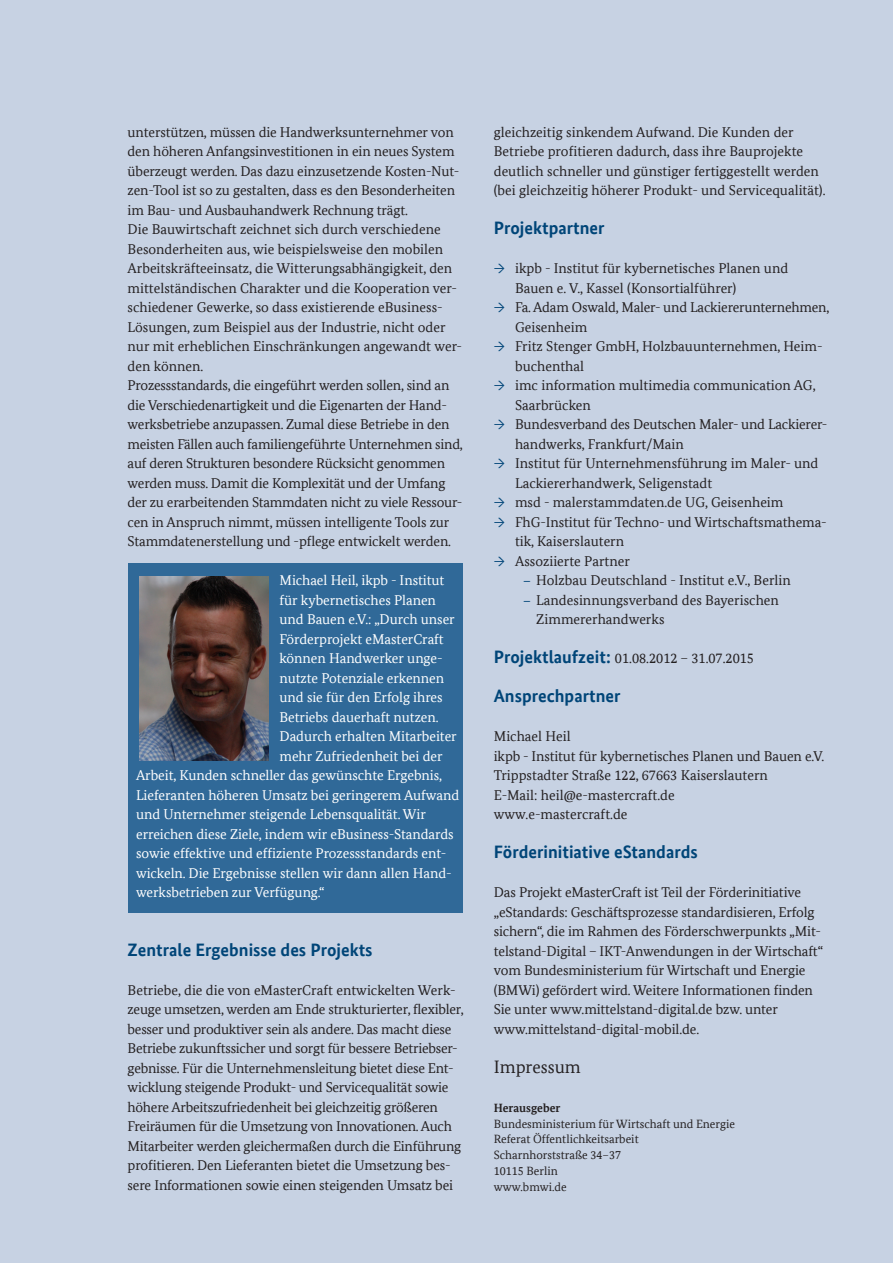
<style>
.page{position:relative;width:893px;height:1263px;background:#c7d2e3}
.page>*{position:absolute;margin:0;border:0;box-sizing:border-box;transform-origin:0 0}
.t1{font:700 18px "Bundes Sans Office";color:#004578}
.H2_-_impressum{font:18px "Bundes Serif Office";color:#231f20}
.LI_Pfeil{font:14.25px/19.5px "Bundes Serif Office";letter-spacing:-.01em;color:#231f20}
.t2{font:14.25px "Bundes Serif Office";letter-spacing:-.005em;color:#fff}
.LI_-_2__ebene_einzug{font:14.25px/19.5px "Bundes Serif Office";color:#231f20}
.P_-_impressum{font:12px/15.8px "Bundes Serif Office";color:#231f20}
.P_-_impressum-2{font:700 12px "Bundes Serif Office";color:#231f20}
.s1{color:#004578}
.s2{font-family:"Myriad Pro";color:#004578}
.s3{font-family:"Bundes Sans Office";font-weight:700;font-size:18px;color:#004578}
</style>
<div class="page">
<div style="left:128px;top:563px;width:334px;height:349px;background:#306998"></div>
<img style="left:139px;top:576px;width:130px;height:185px">
<p class="LI_Pfeil" style="left:128px;top:122px;width:333px">unterstützen, müssen die Handwerksunternehmer von den höheren Anfangsinvestitionen in ein neues System überzeugt werden. Das dazu einzusetzende Kosten-Nut&shy;zen-Tool ist so zu gestalten, dass es den Besonderheiten im Bau- und Ausbauhandwerk Rechnung trägt.</p>
<p class="LI_Pfeil" style="left:128px;top:219px;width:336px">Die Bauwirtschaft zeichnet sich durch verschiedene Besonderheiten aus, wie beispielsweise den mobilen Arbeitskräfteeinsatz, die Witterungsabhängigkeit, den mittelständischen Charakter und die Kooperation ver&shy;schiedener Gewerke, so dass existierende eBusiness-Lösungen, zum Beispiel aus der Industrie, nicht oder nur mit erheblichen Einschränkungen angewandt wer&shy;den können.</p>
<p class="LI_Pfeil" style="left:128px;top:375px;width:337px">Prozessstandards, die eingeführt werden sollen, sind an die Verschiedenartigkeit und die Eigenarten der Hand&shy;werksbetriebe anzupassen. Zumal diese Betriebe in den meisten Fällen auch familiengeführte Unternehmen sind, auf deren Strukturen besondere Rücksicht genommen werden muss. Damit die Komplexität und der Umfang der zu erarbeitenden Stammdaten nicht zu viele Ressour&shy;cen in Anspruch nimmt, müssen intelligente Tools zur Stammdatenerstellung und -pflege entwickelt werden.</p>
<p class="t2" style="left:280px;top:572px;width:166px">Michael Heil, ikpb - Institut</p>
<p class="t2" style="left:280px;top:591px;width:158px">für kybernetisches Planen</p>
<p class="t2" style="left:280px;top:611px;width:177px">und Bauen e.V.: „Durch unser</p>
<p class="t2" style="left:280px;top:630px;width:166px">Förderprojekt eMasterCraft</p>
<p class="t2" style="left:280px;top:650px;width:165px">können Handwerker unge-</p>
<p class="t2" style="left:280px;top:669px;width:166px">nutzte Potenziale erkennen</p>
<p class="t2" style="left:280px;top:689px;width:165px">und sie für den Erfolg ihres</p>
<p class="t2" style="left:280px;top:708px;width:161px">Betriebs dauerhaft nutzen.</p>
<p class="t2" style="left:280px;top:728px;width:179px">Dadurch erhalten Mitarbeiter</p>
<p class="t2" style="left:280px;top:747px;width:165px">mehr Zufriedenheit bei der</p>
<p class="t2" style="left:136px;top:767px;width:308px">Arbeit, Kunden schneller das gewünschte Ergebnis,</p>
<p class="t2" style="left:136px;top:786px;width:325px">Lieferanten höheren Umsatz bei geringerem Aufwand</p>
<p class="t2" style="left:136px;top:806px;width:291px">und Unternehmer steigende Lebensqualität. Wir</p>
<p class="t2" style="left:136px;top:825px;width:319px">erreichen diese Ziele, indem wir eBusiness-Standards</p>
<p class="t2" style="left:136px;top:845px;width:312px">sowie effektive und effiziente Prozessstandards ent-</p>
<p class="t2" style="left:136px;top:864px;width:317px">wickeln. Die Ergebnisse stellen wir dann allen Hand-</p>
<p class="t2" style="left:136px;top:884px;width:190px">werksbetrieben zur Verfügung.“</p>
<h2 class="t1" style="left:128px;top:939px;width:246px">Zentrale Ergebnisse des Projekts</h2>
<p class="LI_Pfeil" style="left:128px;top:980px;width:338px">Betriebe, die die von eMasterCraft entwickelten Werk&shy;zeuge umsetzen, werden am Ende strukturierter, flexibler, besser und produktiver sein als andere. Das macht diese Betriebe zukunftssicher und sorgt für bessere Betriebser&shy;gebnisse. Für die Unternehmensleitung bietet diese Ent&shy;wicklung steigende Produkt- und Servicequalität sowie höhere Arbeitszufriedenheit bei gleichzeitig größeren Freiräumen für die Umsetzung von Innovationen. Auch Mitarbeiter werden gleichermaßen durch die Einführung profitieren. Den Lieferanten bietet die Umsetzung bes&shy;sere Informationen sowie einen steigenden Umsatz bei</p>
<p class="LI_Pfeil" style="left:494px;top:122px;width:333px">gleichzeitig sinkendem Aufwand. Die Kunden der Betriebe profitieren dadurch, dass ihre Bauprojekte deutlich schneller und günstiger fertiggestellt werden (bei gleichzeitig höherer Produkt- und Servicequalität).</p>
<h2 class="t1" style="left:494px;top:217px;width:112px">Projektpartner</h2>
<p class="LI_Pfeil" style="left:515px;top:258px;width:275px;text-indent:-21px"><span class="s1">→</span> ikpb - Institut für kybernetisches Planen und<br>Bauen e. V., Kassel (Konsortialführer)</p>
<p class="LI_Pfeil" style="left:515px;top:297px;width:316px;text-indent:-21px"><span class="s1">→</span> Fa. Adam Oswald, Maler- und Lackiererunternehmen,<br>Geisenheim</p>
<p class="LI_Pfeil" style="left:515px;top:336px;width:309px;text-indent:-21px"><span class="s1">→</span> Fritz Stenger GmbH, Holzbauunternehmen, Heim&shy;buchenthal</p>
<p class="LI_Pfeil" style="left:515px;top:375px;width:302px;text-indent:-21px"><span class="s1">→</span> imc information multimedia communication AG,<br>Saarbrücken</p>
<p class="LI_Pfeil" style="left:515px;top:414px;width:314px;text-indent:-21px"><span class="s1">→</span> Bundesverband des Deutschen Maler- und Lackierer&shy;handwerks, Frankfurt/Main</p>
<p class="LI_Pfeil" style="left:515px;top:453px;width:305px;text-indent:-21px"><span class="s1">→</span> Institut für Unternehmensführung im Maler- und<br>Lackiererhandwerk, Seligenstadt</p>
<p class="LI_Pfeil" style="left:494px;top:492px;width:291px"><span class="s1">→</span> msd - malerstammdaten.de UG, Geisenheim</p>
<p class="LI_Pfeil" style="left:515px;top:512px;width:313px;text-indent:-21px"><span class="s1">→</span> FhG-Institut für Techno- und Wirtschaftsmathema&shy;tik, Kaiserslautern</p>
<p class="LI_Pfeil" style="left:494px;top:551px;width:138px"><span class="s1">→</span> Assoziierte Partner</p>
<p class="LI_-_2__ebene_einzug" style="left:524px;top:570px;width:269px"><span class="s2">–</span> Holzbau Deutschland - Institut e.V., Berlin</p>
<p class="LI_-_2__ebene_einzug" style="left:536px;top:590px;width:244px;text-indent:-13px"><span class="s2">–</span> Landesinnungsverband des Bayerischen<br>Zimmererhandwerks</p>
<h2 class="LI_Pfeil" style="left:494px;top:648px;width:262px"><span class="s3">Projektlaufzeit:</span> 01.08.2012 – 31.07.2015</h2>
<h2 class="t1" style="left:494px;top:685px;width:128px">Ansprechpartner</h2>
<p class="LI_Pfeil" style="left:494px;top:726px;width:78px">Michael Heil</p>
<p class="LI_Pfeil" style="left:494px;top:746px;width:332px">ikpb - Institut für kybernetisches Planen und Bauen e.V.</p>
<p class="LI_Pfeil" style="left:494px;top:765px;width:276px">Trippstadter Straße 122, 67663 Kaiserslautern</p>
<p class="LI_Pfeil" style="left:494px;top:785px;width:182px">E-Mail: heil@e-mastercraft.de</p>
<p class="LI_Pfeil" style="left:494px;top:804px;width:135px">www.e-mastercraft.de</p>
<h2 class="t1" style="left:494px;top:841px;width:205px">Förderinitiative eStandards</h2>
<p class="LI_Pfeil" style="left:494px;top:882px;width:331px">Das Projekt eMasterCraft ist Teil der Förderinitiative „eStandards: Geschäftsprozesse standardisieren, Erfolg sichern“, die im Rahmen des Förderschwerpunkts „Mit&shy;telstand-Digital – IKT-Anwendungen in der Wirtschaft“ vom Bundesministerium für Wirtschaft und Energie (BMWi) gefördert wird. Weitere Informationen finden Sie unter www.mittelstand-digital.de bzw. unter www.mittelstand-digital-mobil.de.</p>
<h2 class="H2_-_impressum" style="left:494px;top:1056px;width:88px">Impressum</h2>
<p class="P_-_impressum-2" style="left:494px;top:1100px;width:68px">Herausgeber</p>
<p class="P_-_impressum" style="left:494px;top:1115px;width:243px">Bundesministerium für Wirtschaft und Energie<br>Referat Öffentlichkeitsarbeit</p>
<p class="P_-_impressum" style="left:494px;top:1147px;width:129px">Scharnhorststraße 34–37</p>
<p class="P_-_impressum" style="left:494px;top:1163px;width:65px">10115 Berlin</p>
<p class="P_-_impressum" style="left:494px;top:1178px;width:74px">www.bmwi.de</p>
</div>
